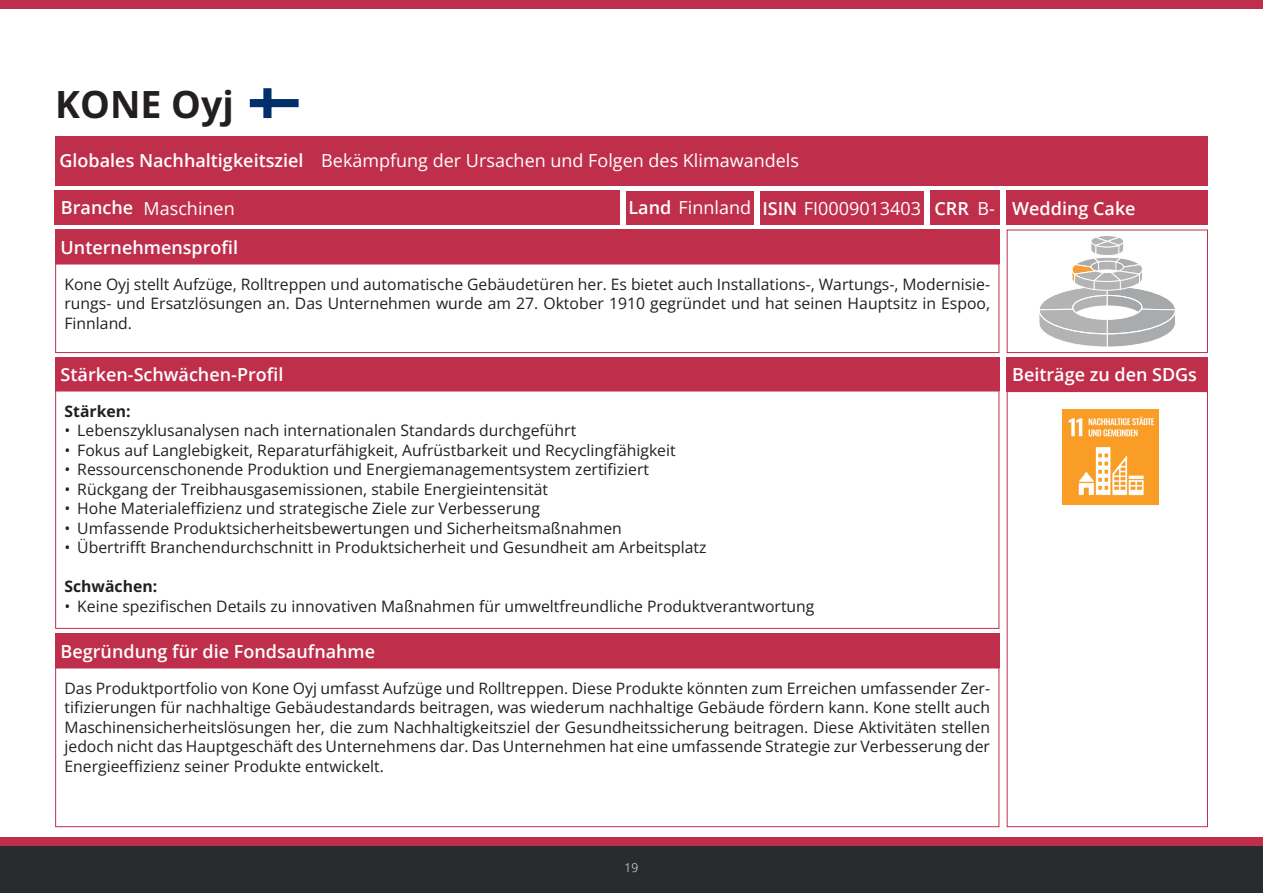
<style>
.page{position:relative;width:1263px;height:893px;background:#fff}
.page>*{position:absolute;margin:0;border:0;box-sizing:border-box;transform-origin:0 0}
.t1{font:700 37.5px "Open Sans";color:#231f20}
.t2{font:600 18px "Open Sans";color:#fff}
.t3{font:18px "Open Sans";color:#fff}
.t4{font:15.75px/19.5px "Open Sans";color:#231f20;text-align:justify}
.t5{font:700 15.75px "Open Sans";color:#231f20}
.t6{font:300 12px "Open Sans";color:#fff}
.s1{font-weight:600}
</style>
<div class="page">
<div style="left:0;top:846px;width:1263px;height:47px;background:#292c2f"></div>
<div style="left:0;top:838px;width:1263px;height:8px;background:#bf2f4b"></div>
<div style="left:0;top:0;width:1263px;height:9px;background:#bf2f4b"></div>
<div style="left:1007px;top:230px;width:201px;height:123px;border:1px solid #bf2f4b"></div>
<div style="left:1007px;top:391px;width:201px;height:436px;border:1px solid #bf2f4b"></div>
<div style="left:930px;top:191px;width:69px;height:34px;background:#bf2f4b"></div>
<div style="left:55px;top:136px;width:1153px;height:49px;background:#bf2f4b"></div>
<div style="left:55px;top:230px;width:944px;height:34px;background:#bf2f4b"></div>
<div style="left:626px;top:191px;width:128px;height:33px;background:#bf2f4b"></div>
<div style="left:55px;top:191px;width:565px;height:34px;background:#bf2f4b"></div>
<div style="left:55px;top:264px;width:944px;height:89px;border:1px solid #bf2f4b"></div>
<div style="left:55px;top:357px;width:944px;height:34px;background:#bf2f4b"></div>
<div style="left:55px;top:634px;width:944px;height:34px;background:#bf2f4b"></div>
<div style="left:55px;top:668px;width:944px;height:159px;border:1px solid #bf2f4b"></div>
<div style="left:760px;top:191px;width:164px;height:33px;background:#bf2f4b"></div>
<div style="left:55px;top:391px;width:944px;height:238px;border:1px solid #bf2f4b"></div>
<div style="left:1007px;top:191px;width:201px;height:34px;background:#bf2f4b"></div>
<div style="left:1007px;top:357px;width:201px;height:34px;background:#bf2f4b"></div>
<svg style="left:1038px;top:236px;width:139px;height:252px"></svg>
<img style="left:1063px;top:410px;width:95px;height:95px">
<div style="left:250px;top:99px;width:49px;height:8px;background:#002f6c"></div>
<div style="left:263px;top:88px;width:8px;height:30px;background:#002f6c"></div>
<p class="t1" style="left:55px;top:78px;width:180px">KONE Oyj</p>
<p class="t2" style="left:60px;top:148px;width:245px">Globales Nachhaltigkeitsziel</p>
<p class="t3" style="left:321px;top:148px;width:479px">Bekämpfung der Ursachen und Folgen des Klimawandels</p>
<p class="t3" style="left:628px;top:196px;width:124px"><span class="s1">Land</span> Finnland</p>
<p class="t2" style="left:934px;top:196px;width:36px">CRR</p>
<p class="t3" style="left:977px;top:197px;width:19px">B-</p>
<p class="t2" style="left:61px;top:235px;width:179px">Unternehmensprofil</p>
<p class="t4" style="left:65px;top:274px;width:927px">Kone Oyj stellt Aufzüge, Rolltreppen und automatische Gebäudetüren her. Es bietet auch Installations-, Wartungs-, Modernisie&shy;rungs- und Ersatzlösungen an. Das Unternehmen wurde am 27. Oktober 1910 gegründet und hat seinen Hauptsitz in Espoo, Finnland.</p>
<p class="t2" style="left:61px;top:362px;width:224px">Stärken-Schwächen-Profil</p>
<p class="t2" style="left:61px;top:196px;width:74px">Branche</p>
<p class="t3" style="left:144px;top:196px;width:93px">Maschinen</p>
<p class="t3" style="left:762px;top:196px;width:160px"><span class="s1">ISIN</span> FI0009013403</p>
<p class="t2" style="left:1012px;top:196px;width:125px">Wedding Cake</p>
<p class="t2" style="left:1012px;top:363px;width:186px">Beiträge zu den SDGs</p>
<p class="t5" style="left:65px;top:400px;width:68px">Stärken:</p>
<p class="t4" style="left:65px;top:420px;width:513px">• Lebenszyklusanalysen nach internationalen Standards durchgeführt</p>
<p class="t4" style="left:65px;top:440px;width:613px">• Fokus auf Langlebigkeit, Reparaturfähigkeit, Aufrüstbarkeit und Recyclingfähigkeit</p>
<p class="t4" style="left:65px;top:459px;width:586px">• Ressourcenschonende Produktion und Energiemanagementsystem zertifiziert</p>
<p class="t4" style="left:65px;top:479px;width:485px">• Rückgang der Treibhausgasemissionen, stabile Energieintensität</p>
<p class="t4" style="left:65px;top:498px;width:477px">• Hohe Materialeffizienz und strategische Ziele zur Verbesserung</p>
<p class="t4" style="left:65px;top:518px;width:559px">• Umfassende Produktsicherheitsbewertungen und Sicherheitsmaßnahmen</p>
<p class="t4" style="left:65px;top:537px;width:643px">• Übertrifft Branchendurchschnitt in Produktsicherheit und Gesundheit am Arbeitsplatz</p>
<p class="t5" style="left:65px;top:575px;width:94px">Schwächen:</p>
<p class="t4" style="left:65px;top:596px;width:751px">• Keine spezifischen Details zu innovativen Maßnahmen für umweltfreundliche Produktverantwortung</p>
<p class="t2" style="left:61px;top:639px;width:316px">Begründung für die Fondsaufnahme</p>
<p class="t4" style="left:65px;top:678px;width:927px">Das Produktportfolio von Kone Oyj umfasst Aufzüge und Rolltreppen. Diese Produkte könnten zum Erreichen umfassender Zer&shy;tifizierungen für nachhaltige Gebäudestandards beitragen, was wiederum nachhaltige Gebäude fördern kann. Kone stellt auch Maschinensicherheitslösungen her, die zum Nachhaltigkeitsziel der Gesundheitssicherung beitragen. Diese Aktivitäten stellen jedoch nicht das Hauptgeschäft des Unternehmens dar. Das Unternehmen hat eine umfassende Strategie zur Verbesserung der Energieeffizienz seiner Produkte entwickelt.</p>
<p class="t6" style="left:625px;top:860px;width:15px">19</p>
</div>
